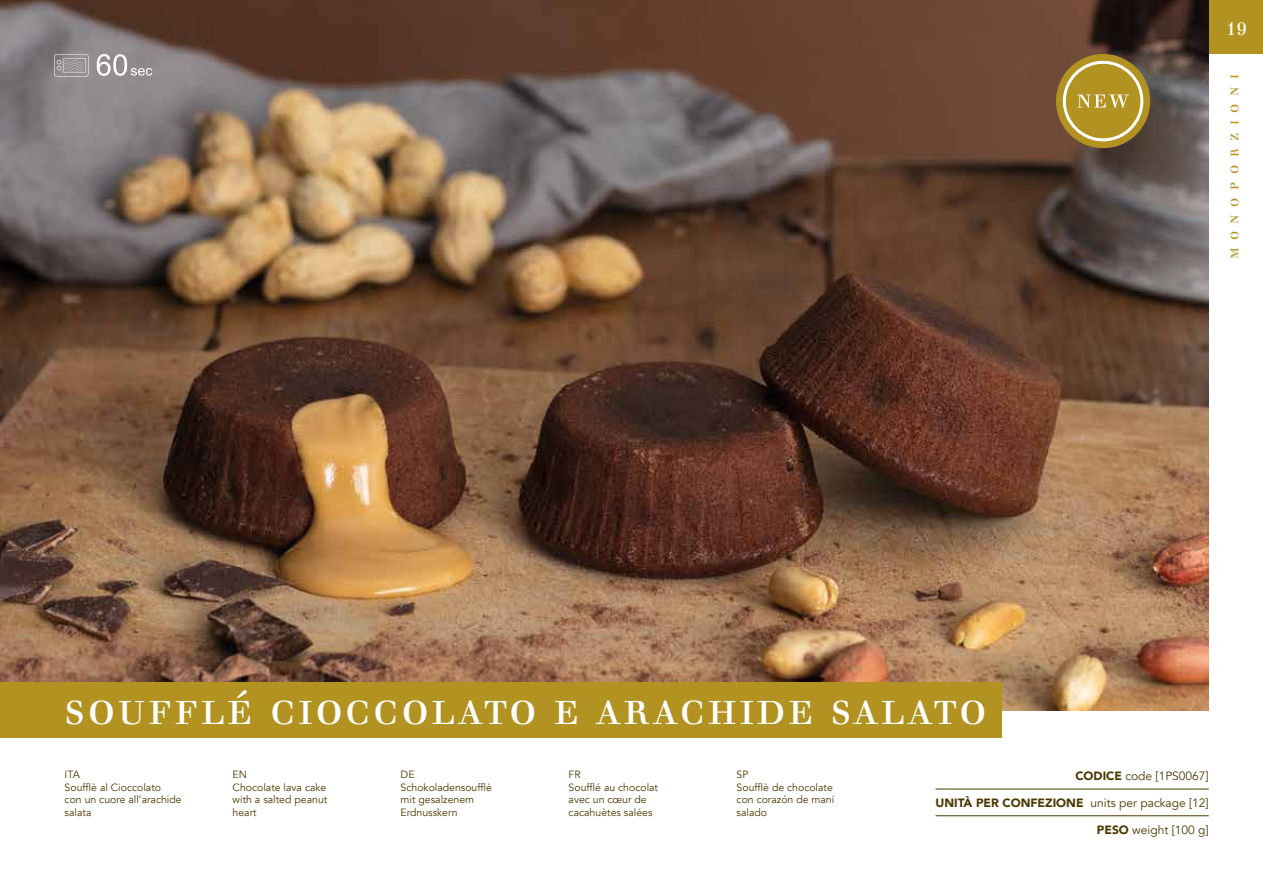
<style>
.page{position:relative;width:1263px;height:893px;background:#fff}
.page>*{position:absolute;margin:0;border:0;box-sizing:border-box;transform-origin:0 0}
.t1{font:45px "Justus Versalitas";letter-spacing:.05em;color:#fff}
.t2{font:18px "Justus Versalitas";color:#fff}
.t3{font:15px "Justus Versalitas";letter-spacing:.5em;color:#b29321}
.t4{font:12px "Avenir";color:#4c3900}
.t5{font:10.5px/12.6px "Avenir";color:#4c3900}
.s1{font-weight:900}
</style>
<div class="page">
<div style="left:1209px;top:0;width:54px;height:54px;background:#b29321"></div>
<img style="left:0;top:0;width:1208px;height:710px">
<div style="left:0;top:682px;width:1001px;height:56px;background:#b29321"></div>
<hr style="left:935px;top:789px;width:274px;height:1px;background:#4c3900">
<hr style="left:935px;top:815px;width:274px;height:1px;background:#4c3900">
<svg style="left:54px;top:54px;width:35px;height:23px"></svg>
<svg style="left:97px;top:54px;width:55px;height:22px"></svg>
<div style="left:1056px;top:54px;width:94px;height:94px;background:#b29321;border-radius:50%"></div>
<div style="left:1063px;top:61px;width:80px;height:80px;border:3px solid #fff;border-radius:50%"></div>
<svg style="left:1077px;top:95px;width:52px;height:13px"></svg>
<h2 class="t2" style="left:1226px;top:18px;width:22px">19</h2>
<h3 class="t3" style="left:1224px;top:259px;width:187px;rotate:-90deg">monoporzioni</h3>
<h1 class="t1" style="left:65px;top:681px;width:923px">soufflé cioccolato e arachide salato</h1>
<p class="t5" style="left:65px;top:768px;width:119px">ITA<br>Soufflè al Cioccolato<br>con un cuore all’arachide salata</p>
<p class="t5" style="left:233px;top:768px;width:96px">EN<br>Chocolate lava cake with a salted peanut heart</p>
<p class="t5" style="left:401px;top:768px;width:93px">DE<br>Schokoladensoufflè mit gesalzenem<br>Erdnusskern</p>
<p class="t5" style="left:569px;top:768px;width:91px">FR<br>Soufflé au chocolat avec un cœur de cacahuètes salées</p>
<p class="t5" style="left:737px;top:768px;width:99px">SP<br>Soufflè de chocolate con corazón de maní salado</p>
<p class="t4" style="left:1075px;top:768px;width:135px"><span class="s1">CODICE</span> code [1PS0067]</p>
<p class="t4" style="left:935px;top:795px;width:275px"><span class="s1">UNITÀ PER CONFEZIONE</span> units per package [12]</p>
<p class="t4" style="left:1097px;top:822px;width:113px"><span class="s1">PESO</span> weight [100 g]</p>
</div>
